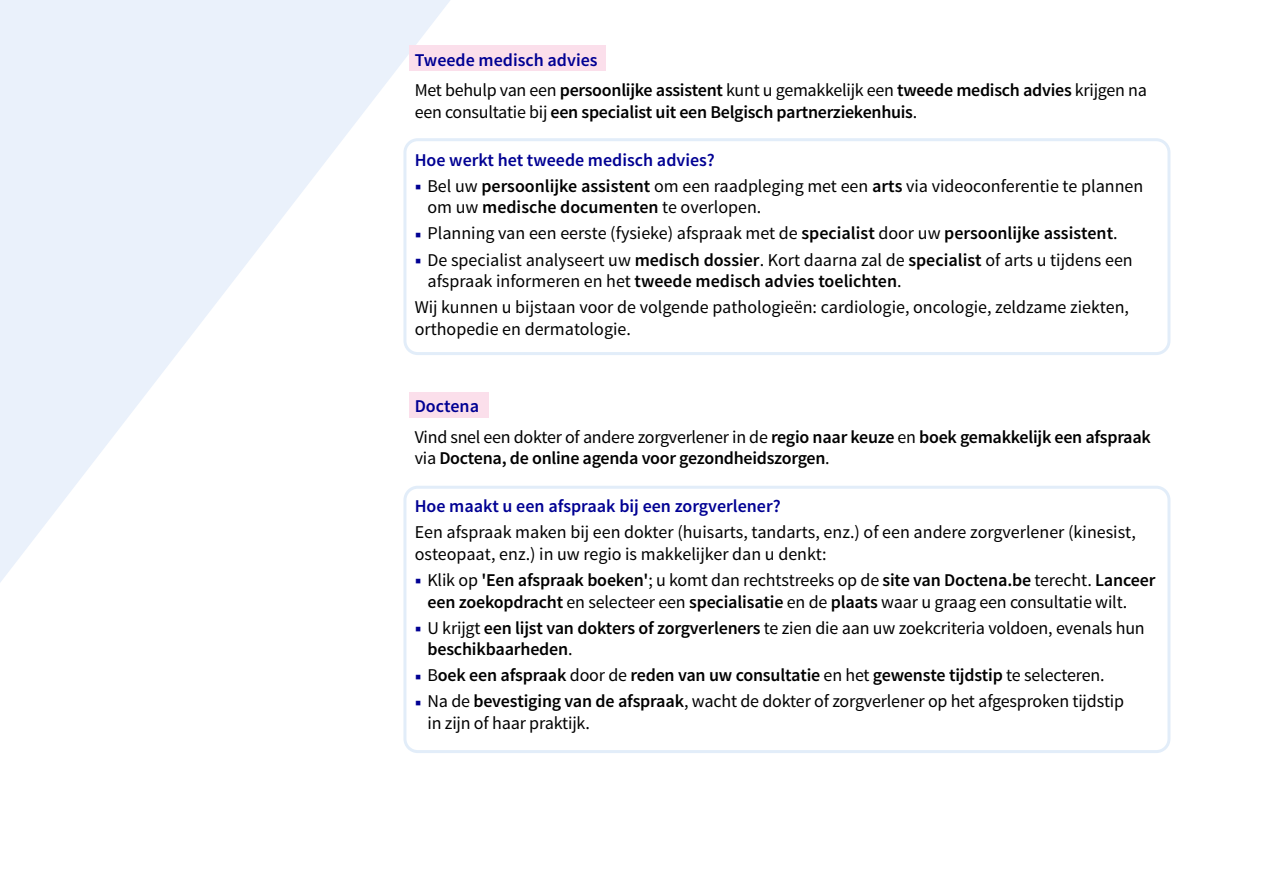
<style>
.page{position:relative;width:1263px;height:893px;background:#fff}
.page>*{position:absolute;margin:0;border:0;box-sizing:border-box;transform-origin:0 0}
.t1{font:18px/21.6px "Source Sans Pro";color:#000}
.t2{font:600 18px "Source Sans Pro";letter-spacing:-.015em;color:#000}
.t3{font:600 18px "Source Sans Pro";color:#000093}
.s1{font-weight:600;color:#000093}
.s2{font-weight:600}
.s3{font-weight:400}
.s4{font-size:22.5px;color:#000093}
.s5{font-weight:400;font-size:22.5px;color:#000093}
</style>
<div class="page">
<svg style="left:0;top:0;width:451px;height:582px;fill:#eaf1fb"></svg>
<div style="left:409px;top:46px;width:196px;height:25px;background:#fbdfeb"></div>
<div style="left:409px;top:392px;width:79px;height:26px;background:#fbdfeb"></div>
<div style="left:403px;top:138px;width:767px;height:217px;border:3px solid #e2edf9;border-radius:13px"></div>
<div style="left:403px;top:486px;width:767px;height:267px;border:3px solid #e2edf9;border-radius:13px"></div>
<p class="t1" style="left:415px;top:45px;width:734px;line-height:30.6px"><span class="s1">Tweede medisch advies<br></span>Met behulp van een <span class="s2">persoonlijke assistent</span> kunt u gemakkelijk een <span class="s2">tweede medisch advies</span> krijgen na</p>
<p class="t2" style="left:415px;top:101px;width:504px"><span class="s3">een consultatie bij</span> een specialist uit een Belgisch partnerziekenhuis<span class="s3">.</span></p>
<p class="t3" style="left:415px;top:148px;width:301px">Hoe werkt het tweede medisch advies?</p>
<p class="t1" style="left:427px;top:175px;width:717px;text-indent:-13px"><span class="s4">■</span> Bel uw <span class="s2">persoonlijke assistent</span> om een raadpleging met een <span class="s2">arts</span> via videoconferentie te plannen om uw <span class="s2">medische documenten</span> te overlopen.</p>
<p class="t1" style="left:415px;top:223px;width:704px"><span class="s4">■</span> Planning van een eerste (fysieke) afspraak met de <span class="s2">specialist</span> door uw <span class="s2">persoonlijke assistent</span>.</p>
<p class="t1" style="left:427px;top:249px;width:707px;text-indent:-13px"><span class="s4">■</span> De specialist analyseert uw <span class="s2">medisch dossier</span>. Kort daarna zal de <span class="s2">specialist</span> of arts u tijdens een afspraak informeren en het <span class="s2">tweede medisch advies toelichten</span>.</p>
<p class="t1" style="left:415px;top:297px;width:716px">Wij kunnen u bijstaan voor de volgende pathologieën: cardiologie, oncologie, zeldzame ziekten, orthopedie en dermatologie.</p>
<p class="t1" style="left:415px;top:391px;width:738px;line-height:30.6px"><span class="s1">Doctena<br></span>Vind snel een dokter of andere zorgverlener in de <span class="s2">regio naar keuze</span> en <span class="s2">boek gemakkelijk een afspraak</span></p>
<p class="t2" style="left:415px;top:447px;width:416px"><span class="s3">via</span> Doctena, de online agenda voor gezondheidszorgen<span class="s3">.</span></p>
<p class="t3" style="left:415px;top:495px;width:367px">Hoe maakt u een afspraak bij een zorgverlener?</p>
<p class="t1" style="left:415px;top:522px;width:723px">Een afspraak maken bij een dokter (huisarts, tandarts, enz.) of een andere zorgverlener (kinesist, osteopaat, enz.) in uw regio is makkelijker dan u denkt:</p>
<p class="t1" style="left:427px;top:569px;width:729px;text-indent:-13px"><span class="s4">■</span> Klik op <span class="s2">'Een afspraak boeken'</span>; u komt dan rechtstreeks op de <span class="s2">site van Doctena.be</span> terecht. <span class="s2">Lanceer een zoekopdracht</span> en selecteer een <span class="s2">specialisatie</span> en de <span class="s2">plaats</span> waar u graag een consultatie wilt.</p>
<p class="t1" style="left:427px;top:617px;width:719px;text-indent:-13px"><span class="s4">■</span> U krijgt <span class="s2">een lijst van dokters of zorgverleners</span> te zien die aan uw zoekcriteria voldoen, evenals hun <span class="s2">beschikbaarheden</span>.</p>
<p class="t2" style="left:415px;top:664px;width:691px"><span class="s5">■</span> <span class="s3">B</span>oek een afspraak <span class="s3">door de</span> reden van uw consultatie <span class="s3">en het</span> gewenste tijdstip <span class="s3">te selecteren.</span></p>
<p class="t1" style="left:427px;top:691px;width:698px;text-indent:-13px"><span class="s4">■</span> Na de <span class="s2">bevestiging van de afspraak</span>, wacht de dokter of zorgverlener op het afgesproken tijdstip in zijn of haar praktijk.</p>
</div>
